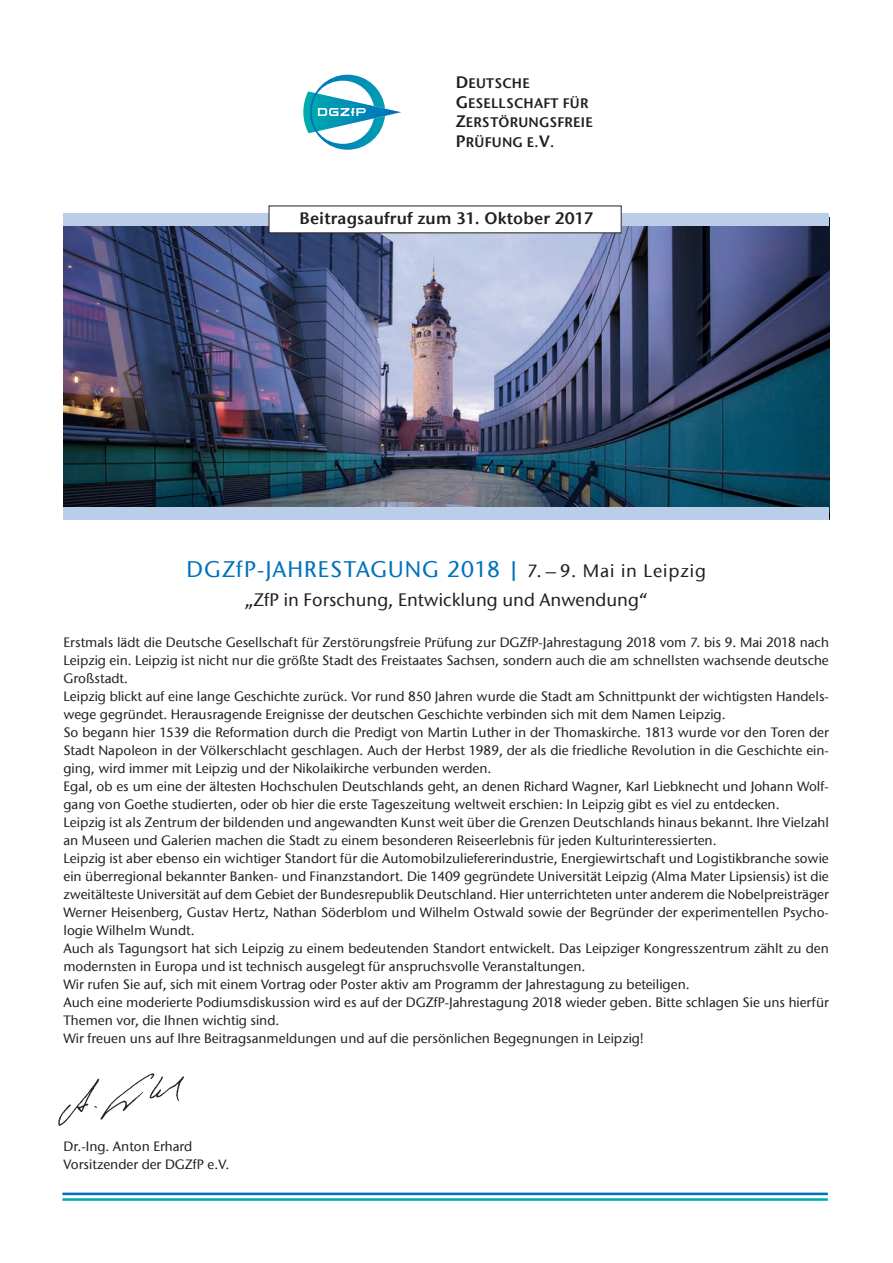
<style>
.page{position:relative;width:893px;height:1263px;background:#fff}
.page>*{position:absolute;margin:0;border:0;box-sizing:border-box;transform-origin:0 0}
.t1{font:500 22.5px "ITC Stone Sans Com";letter-spacing:.05em;color:#0072bc}
.t2{font:500 18px "ITC Stone Sans Com";color:#231f20}
.t3{font:16.5px "ITC Stone Sans Com Semi";letter-spacing:.01em;color:#231f20}
.t4{font:13.8px/19.5px "ITC Stone Sans Com Semi";letter-spacing:.02em;color:#231f20}
.t5{font:500 13.5px/18px "ITC Stone Sans Com";color:#231f20}
.s1{font-size:16.5px}
.s2{font-size:18px;color:#231f20}
</style>
<div class="page">
<img style="left:64px;top:225px;width:765px;height:282px">
<div style="left:64px;top:507px;width:765px;height:12px;background:#bacde9"></div>
<svg style="left:303px;top:75px;width:98px;height:75px"></svg>
<img style="left:58px;top:1073px;width:126px;height:53px">
<hr style="left:62px;top:1198px;width:766px;height:3px;background:#00aaad">
<div style="left:64px;top:213px;width:765px;height:12px;background:#bacde9"></div>
<div style="left:269px;top:206px;width:352px;height:27px;background:#fff"></div>
<hr style="left:62px;top:1192px;width:766px;height:3px;background:#0072bc">
<p class="t4" style="left:456px;top:74px;width:139px"><span class="s1">D</span>EUTSCHE<br><span class="s1">G</span>ESELLSCHAFT FÜR<br><span class="s1">Z</span>ERSTÖRUNGSFREIE<br><span class="s1">P</span>RÜFUNG E.<span class="s1">V</span>.</p>
<p class="t3" style="left:300px;top:208px;width:295px">Beitragsaufruf zum 31. Oktober 2017</p>
<h1 class="t1" style="left:187px;top:555px;width:521px">DGZfP-JAHRESTAGUNG 2018 | <span class="s2">7. – 9. Mai in Leipzig</span></h1>
<h2 class="t2" style="left:244px;top:589px;width:405px">„ZfP in Forschung, Entwicklung und Anwendung“</h2>
<p class="t5" style="left:63px;top:633px;width:767px">Erstmals lädt die Deutsche Gesellschaft für Zerstörungsfreie Prüfung zur DGZfP-Jahrestagung 2018 vom 7. bis 9. Mai 2018 nach Leipzig ein. Leipzig ist nicht nur die größte Stadt des Freistaates Sachsen, sondern auch die am schnellsten wachsende deutsche Großstadt.<br>Leipzig blickt auf eine lange Geschichte zurück. Vor rund 850 Jahren wurde die Stadt am Schnittpunkt der wichtigsten Handels&shy;wege gegründet. Herausragende Ereignisse der deutschen Geschichte verbinden sich mit dem Namen Leipzig.<br>So begann hier 1539 die Reformation durch die Predigt von Martin Luther in der Thomaskirche. 1813 wurde vor den Toren der Stadt Napoleon in der Völkerschlacht geschlagen. Auch der Herbst 1989, der als die friedliche Revolution in die Geschichte ein&shy;ging, wird immer mit Leipzig und der Nikolaikirche verbunden werden.<br>Egal, ob es um eine der ältesten Hochschulen Deutschlands geht, an denen Richard Wagner, Karl Liebknecht und Johann Wolf&shy;gang von Goethe studierten, oder ob hier die erste Tageszeitung weltweit erschien: In Leipzig gibt es viel zu entdecken.<br>Leipzig ist als Zentrum der bildenden und angewandten Kunst weit über die Grenzen Deutschlands hinaus bekannt. Ihre Vielzahl an Museen und Galerien machen die Stadt zu einem besonderen Reiseerlebnis für jeden Kulturinteressierten.<br>Leipzig ist aber ebenso ein wichtiger Standort für die Automobilzuliefererindustrie, Energiewirtschaft und Logistikbranche sowie ein überregional bekannter Banken- und Finanzstandort. Die 1409 gegründete Universität Leipzig (Alma Mater Lipsiensis) ist die zweitälteste Universität auf dem Gebiet der Bundesrepublik Deutschland. Hier unterrichteten unter anderem die Nobelpreisträger Werner Heisenberg, Gustav Hertz, Nathan Söderblom und Wilhelm Ostwald sowie der Begründer der experimentellen Psycho&shy;logie Wilhelm Wundt.<br>Auch als Tagungsort hat sich Leipzig zu einem bedeutenden Standort entwickelt. Das Leipziger Kongresszentrum zählt zu den modernsten in Europa und ist technisch ausgelegt für anspruchsvolle Veranstaltungen.<br>Wir rufen Sie auf, sich mit einem Vortrag oder Poster aktiv am Programm der Jahrestagung zu beteiligen.<br>Auch eine moderierte Podiumsdiskussion wird es auf der DGZfP-Jahrestagung 2018 wieder geben. Bitte schlagen Sie uns hierfür Themen vor, die Ihnen wichtig sind.<br>Wir freuen uns auf Ihre Beitragsanmeldungen und auf die persönlichen Begegnungen in Leipzig!</p>
<p class="t5" style="left:63px;top:1137px;width:167px">Dr.-Ing. Anton Erhard<br>Vorsitzender der DGZfP e.V.</p>
</div>
